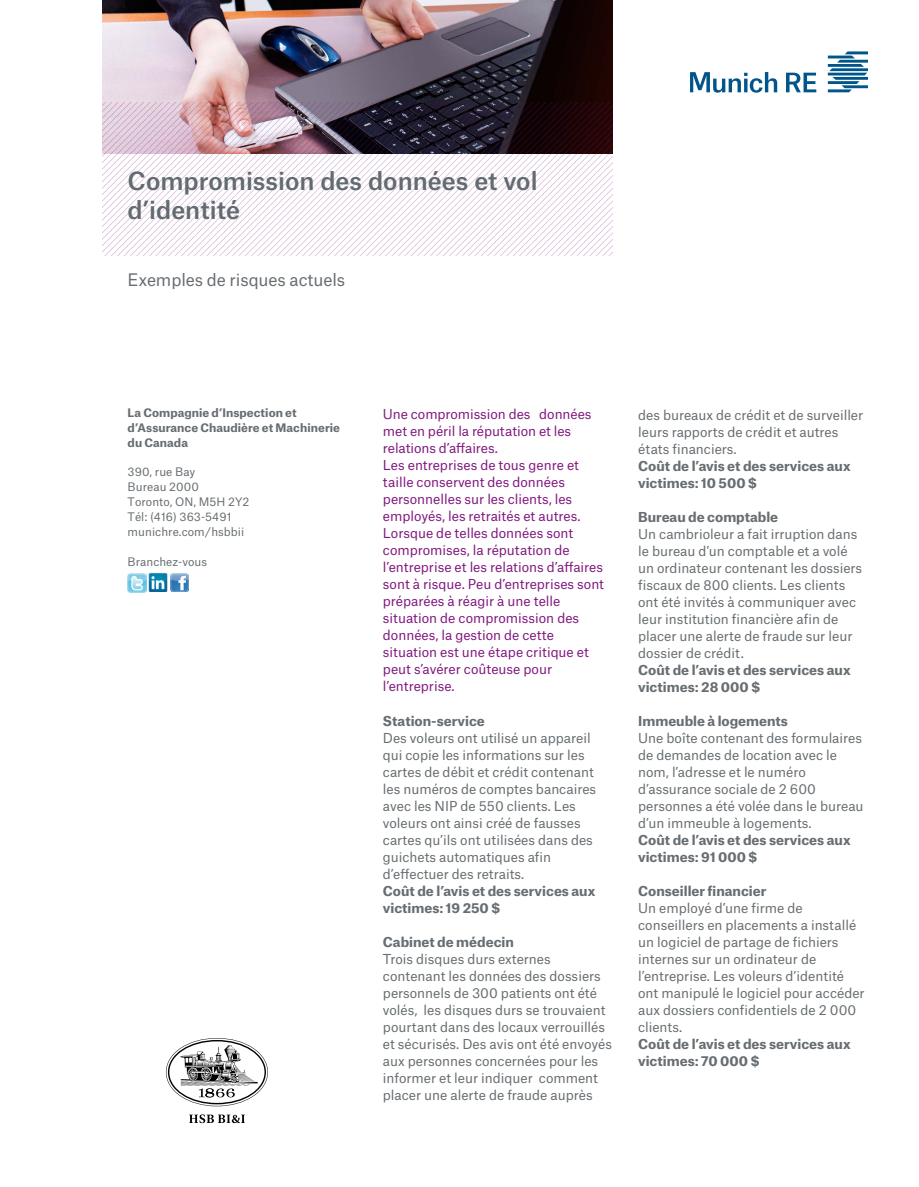
<style>
.page{position:relative;width:919px;height:1187px;background:#fff}
.page>*{position:absolute;margin:0;border:0;box-sizing:border-box;transform-origin:0 0}
.t1{font:500 24px/28.5px "Munich Re";color:#626b71}
.t2{font:16.5px "Munich Re";letter-spacing:-.005em;color:#676d71}
.t3{font:13.2px/17px "Munich Re";color:#676d71}
.t4{font:13.2px/17px "Munich Re";color:#81197f}
.t5{font:700 13.2px/17px "Munich Re";color:#676d71}
.t6{font:11.25px/14.9px "Munich Re";letter-spacing:.005em;color:#676d71}
.t7{font:700 11.25px/14.9px "Munich Re";letter-spacing:.005em;color:#676d71}
</style>
<div class="page">
<img style="left:102px;top:0;width:510px;height:102px">
<svg style="left:102px;top:102px;width:510px;height:153px"></svg>
<svg style="left:166px;top:1038px;width:102px;height:68px"></svg>
<svg style="left:189px;top:1114px;width:56px;height:9px"></svg>
<svg style="left:786px;top:73px;width:30px;height:19px"></svg>
<svg style="left:690px;top:72px;width:87px;height:21px"></svg>
<svg style="left:827px;top:51px;width:40px;height:41px"></svg>
<img style="left:128px;top:573px;width:18px;height:19px">
<img style="left:170px;top:573px;width:18px;height:18px">
<img style="left:149px;top:573px;width:18px;height:18px">
<h1 class="t1" style="left:128px;top:164px;width:411px">Compromission des données et vol d’identité</h1>
<p class="t2" style="left:128px;top:266px;width:219px">Exemples de risques actuels</p>
<p class="t7" style="left:128px;top:404px;width:214px">La Compagnie d’Inspection et d’Assurance Chaudière et Machinerie du Canada</p>
<p class="t6" style="left:128px;top:463px;width:123px">390, rue Bay<br>Bureau 2000<br>Toronto, ON, M5H 2Y2<br>Tél: (416) 363-5491 munichre.com/hsbbii</p>
<p class="t6" style="left:128px;top:553px;width:81px">Branchez-vous</p>
<p class="t4" style="left:383px;top:404px;width:223px">Une compromission des données met en péril la réputation et les relations d’affaires.<br>Les entreprises de tous genre et taille conservent des données personnelles sur les clients, les employés, les retraités et autres.<br>Lorsque de telles données sont compromises, la réputation de l’entreprise et les relations d’affaires sont à risque. Peu d’entreprises sont préparées à réagir à une telle situation de compromission des données, la gestion de cette situation est une étape critique et peut s’avérer coûteuse pour l’entreprise.</p>
<p class="t5" style="left:383px;top:711px;width:103px">Station-service</p>
<p class="t3" style="left:383px;top:728px;width:215px">Des voleurs ont utilisé un appareil qui copie les informations sur les cartes de débit et crédit contenant les numéros de comptes bancaires avec les NIP de 550 clients. Les voleurs ont ainsi créé de fausses cartes qu’ils ont utilisées dans des guichets automatiques afin d’effectuer des retraits.</p>
<p class="t5" style="left:383px;top:881px;width:214px">Coût de l’avis et des services aux victimes: 19 250 $</p>
<p class="t5" style="left:383px;top:932px;width:133px">Cabinet de médecin</p>
<p class="t3" style="left:383px;top:949px;width:231px">Trois disques durs externes contenant les données des dossiers personnels de 300 patients ont été volés, les disques durs se trouvaient pourtant dans des locaux verrouillés et sécurisés. Des avis ont été envoyés aux personnes concernées pour les informer et leur indiquer comment placer une alerte de fraude auprès</p>
<p class="t3" style="left:638px;top:404px;width:226px">des bureaux de crédit et de surveiller leurs rapports de crédit et autres états financiers.</p>
<p class="t5" style="left:638px;top:455px;width:214px">Coût de l’avis et des services aux victimes: 10 500 $</p>
<p class="t5" style="left:638px;top:506px;width:141px">Bureau de comptable</p>
<p class="t3" style="left:638px;top:523px;width:225px">Un cambrioleur a fait irruption dans le bureau d’un comptable et a volé un ordinateur contenant les dossiers fiscaux de 800 clients. Les clients ont été invités à communiquer avec leur institution financière afin de placer une alerte de fraude sur leur dossier de crédit.</p>
<p class="t5" style="left:638px;top:660px;width:214px">Coût de l’avis et des services aux victimes: 28 000 $</p>
<p class="t5" style="left:638px;top:711px;width:151px">Immeuble à logements</p>
<p class="t3" style="left:638px;top:728px;width:227px">Une boîte contenant des formulaires de demandes de location avec le nom, l’adresse et le numéro d’assurance sociale de 2 600 personnes a été volée dans le bureau d’un immeuble à logements.</p>
<p class="t5" style="left:638px;top:830px;width:214px">Coût de l’avis et des services aux victimes: 91 000 $</p>
<p class="t5" style="left:638px;top:881px;width:130px">Conseiller financier</p>
<p class="t3" style="left:638px;top:898px;width:228px">Un employé d’une firme de conseillers en placements a installé un logiciel de partage de fichiers internes sur un ordinateur de l’entreprise. Les voleurs d’identité ont manipulé le logiciel pour accéder aux dossiers confidentiels de 2 000 clients.</p>
<p class="t5" style="left:638px;top:1034px;width:214px">Coût de l’avis et des services aux victimes: 70 000 $</p>
</div>
